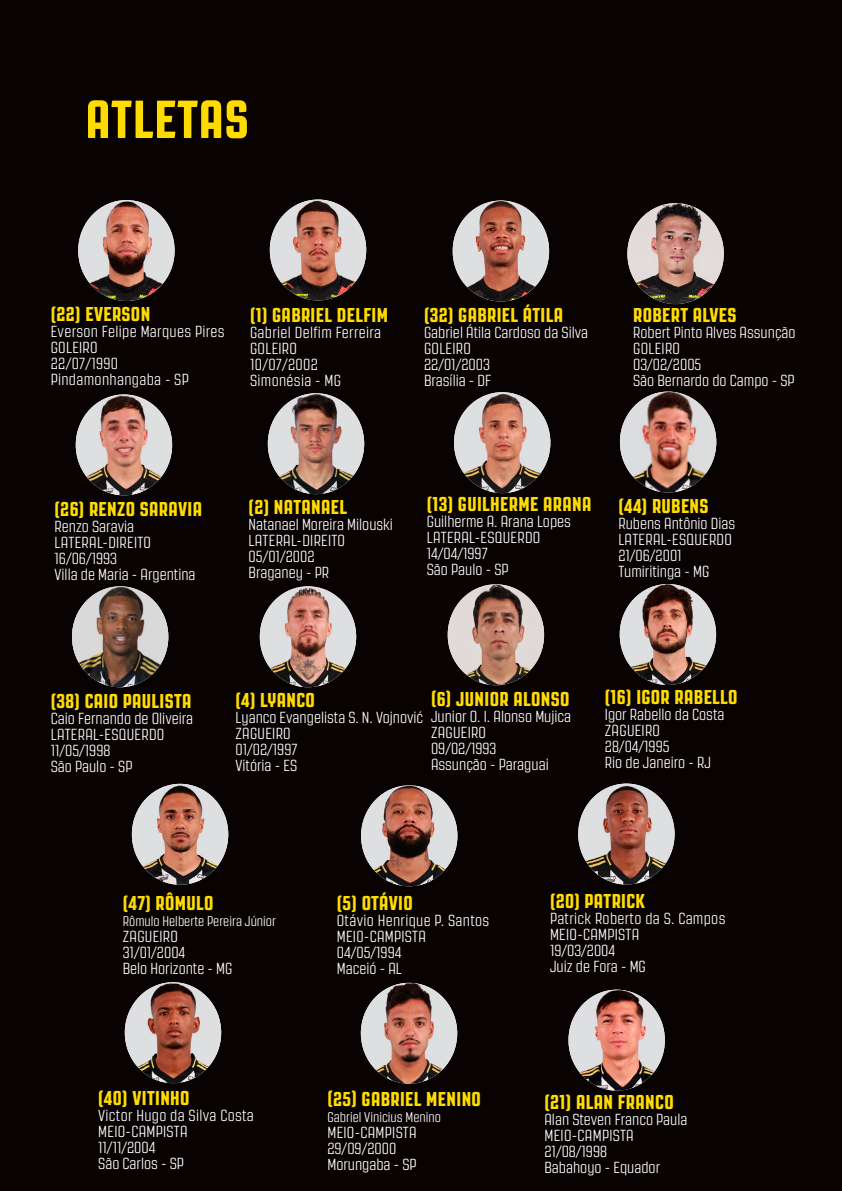
<style>
.page{position:relative;width:842px;height:1191px;background:#080302}
.page>*{position:absolute;margin:0;border:0;box-sizing:border-box;transform-origin:0 0}
.t1{font:800 53.4px "Revolution Gothic";letter-spacing:.02em;color:#ffdc01}
.t2{font:800 20px "Revolution Gothic";letter-spacing:.02em;color:#ffdc01}
.t3{font:300 16px/16px "Revolution Gothic";color:#fff}
.t4{font:300 16px "Revolution Gothic";letter-spacing:.02em;color:#fff}
.t5{font:300 14px "Revolution Gothic";color:#fff}
</style>
<div class="page">
<img style="left:627px;top:203px;width:97px;height:101px">
<img style="left:620px;top:584px;width:96px;height:101px">
<img style="left:270px;top:199px;width:96px;height:101px">
<img style="left:78px;top:200px;width:97px;height:101px">
<img style="left:454px;top:392px;width:96px;height:101px">
<img style="left:620px;top:391px;width:96px;height:101px">
<img style="left:125px;top:982px;width:96px;height:101px">
<img style="left:76px;top:394px;width:96px;height:101px">
<img style="left:361px;top:983px;width:96px;height:100px">
<img style="left:453px;top:200px;width:96px;height:101px">
<img style="left:132px;top:784px;width:96px;height:100px">
<img style="left:260px;top:586px;width:96px;height:101px">
<img style="left:448px;top:584px;width:96px;height:101px">
<img style="left:578px;top:783px;width:97px;height:101px">
<img style="left:268px;top:393px;width:96px;height:101px">
<img style="left:361px;top:785px;width:96px;height:101px">
<img style="left:568px;top:989px;width:97px;height:101px">
<img style="left:72px;top:586px;width:96px;height:101px">
<p class="t1" style="left:86px;top:90px;width:164px">ATLETAS</p>
<p class="t2" style="left:51px;top:303px;width:101px">(22) EVERSON</p>
<p class="t4" style="left:51px;top:323px;width:175px">Everson Felipe Marques Pires</p>
<p class="t4" style="left:51px;top:339px;width:48px">GOLEIRO</p>
<p class="t3" style="left:51px;top:355px;width:69px">22/07/1990</p>
<p class="t4" style="left:51px;top:371px;width:139px">Pindamonhangaba - SP</p>
<p class="t2" style="left:250px;top:304px;width:139px">(1) GABRIEL DELFIM</p>
<p class="t4" style="left:250px;top:324px;width:133px">Gabriel Delfim Ferreira</p>
<p class="t4" style="left:250px;top:340px;width:48px">GOLEIRO</p>
<p class="t3" style="left:250px;top:356px;width:69px">10/07/2002</p>
<p class="t4" style="left:250px;top:372px;width:92px">Simonésia - MG</p>
<p class="t2" style="left:424px;top:304px;width:141px">(32) GABRIEL ÁTILA</p>
<p class="t3" style="left:424px;top:324px;width:166px">Gabriel Átila Cardoso da Silva</p>
<p class="t4" style="left:424px;top:340px;width:48px">GOLEIRO</p>
<p class="t3" style="left:424px;top:356px;width:67px">22/01/2003</p>
<p class="t3" style="left:424px;top:372px;width:69px">Brasília - DF</p>
<p class="t2" style="left:633px;top:304px;width:105px">ROBERT ALVES</p>
<p class="t3" style="left:633px;top:325px;width:164px">Robert Pinto Alves Assunção<br>GOLEIRO</p>
<p class="t3" style="left:633px;top:357px;width:70px">03/02/2005</p>
<p class="t3" style="left:633px;top:373px;width:163px">São Bernardo do Campo - SP</p>
<p class="t2" style="left:55px;top:498px;width:149px">(26) RENZO SARAVIA</p>
<p class="t3" style="left:55px;top:518px;width:81px">Renzo Saravia</p>
<p class="t4" style="left:55px;top:533px;width:98px">LATERAL-DIREITO</p>
<p class="t3" style="left:55px;top:550px;width:64px">16/06/1993</p>
<p class="t3" style="left:55px;top:566px;width:143px">Villa de Maria - Argentina</p>
<p class="t2" style="left:249px;top:496px;width:100px">(2) NATANAEL</p>
<p class="t3" style="left:249px;top:517px;width:146px">Natanael Moreira Milouski</p>
<p class="t4" style="left:249px;top:532px;width:98px">LATERAL-DIREITO</p>
<p class="t3" style="left:249px;top:549px;width:67px">05/01/2002</p>
<p class="t3" style="left:249px;top:565px;width:82px">Braganey - PR</p>
<p class="t2" style="left:427px;top:493px;width:166px">(13) GUILHERME ARANA</p>
<p class="t3" style="left:427px;top:514px;width:146px">Guilherme A. Arana Lopes</p>
<p class="t4" style="left:427px;top:529px;width:115px">LATERAL-ESQUERDO</p>
<p class="t3" style="left:427px;top:546px;width:62px">14/04/1997</p>
<p class="t3" style="left:427px;top:562px;width:83px">São Paulo - SP</p>
<p class="t2" style="left:618px;top:495px;width:92px">(44) RUBENS</p>
<p class="t3" style="left:618px;top:515px;width:118px">Rubens Antônio Dias</p>
<p class="t4" style="left:618px;top:531px;width:115px">LATERAL-ESQUERDO</p>
<p class="t3" style="left:618px;top:547px;width:65px">21/06/2001</p>
<p class="t3" style="left:618px;top:563px;width:92px">Tumiritinga - MG</p>
<p class="t2" style="left:51px;top:689px;width:142px">(38) CAIO PAULISTA</p>
<p class="t3" style="left:51px;top:710px;width:144px">Caio Fernando de Oliveira</p>
<p class="t4" style="left:51px;top:725px;width:115px">LATERAL-ESQUERDO</p>
<p class="t3" style="left:51px;top:742px;width:61px">11/05/1998</p>
<p class="t3" style="left:51px;top:758px;width:83px">São Paulo - SP</p>
<p class="t2" style="left:236px;top:689px;width:81px">(4) LYANCO</p>
<p class="t3" style="left:236px;top:709px;width:189px">Lyanco Evangelista S. N. Vojnović</p>
<p class="t4" style="left:236px;top:724px;width:57px">ZAGUEIRO</p>
<p class="t3" style="left:236px;top:741px;width:63px">01/02/1997</p>
<p class="t3" style="left:236px;top:757px;width:63px">Vitória - ES</p>
<p class="t2" style="left:431px;top:688px;width:140px">(6) JUNIOR ALONSO</p>
<p class="t3" style="left:431px;top:708px;width:142px">Junior O. I. Alonso Mujica</p>
<p class="t4" style="left:431px;top:724px;width:57px">ZAGUEIRO</p>
<p class="t3" style="left:431px;top:740px;width:67px">09/02/1993</p>
<p class="t3" style="left:431px;top:756px;width:119px">Assunção - Paraguai</p>
<p class="t2" style="left:605px;top:686px;width:134px">(16) IGOR RABELLO</p>
<p class="t3" style="left:605px;top:707px;width:121px">Igor Rabello da Costa</p>
<p class="t4" style="left:605px;top:722px;width:57px">ZAGUEIRO</p>
<p class="t3" style="left:605px;top:739px;width:66px">28/04/1995</p>
<p class="t3" style="left:605px;top:755px;width:108px">Rio de Janeiro - RJ</p>
<p class="t2" style="left:123px;top:892px;width:92px">(47) RÔMULO</p>
<p class="t5" style="left:123px;top:914px;width:155px">Rômulo Helberte Pereira Júnior</p>
<p class="t4" style="left:123px;top:928px;width:57px">ZAGUEIRO</p>
<p class="t3" style="left:123px;top:945px;width:64px">31/01/2004</p>
<p class="t3" style="left:123px;top:961px;width:111px">Belo Horizonte - MG</p>
<p class="t2" style="left:98px;top:1087px;width:93px">(40) VITINHO</p>
<p class="t4" style="left:98px;top:1107px;width:157px">Victor Hugo da Silva Costa</p>
<p class="t4" style="left:98px;top:1123px;width:91px">MEIO-CAMPISTA</p>
<p class="t3" style="left:98px;top:1139px;width:59px">11/11/2004</p>
<p class="t3" style="left:98px;top:1155px;width:87px">São Carlos - SP</p>
<p class="t2" style="left:337px;top:892px;width:77px">(5) OTÁVIO</p>
<p class="t4" style="left:337px;top:912px;width:154px">Otávio Henrique P. Santos</p>
<p class="t4" style="left:337px;top:928px;width:90px">MEI0-CAMPISTA</p>
<p class="t3" style="left:337px;top:944px;width:66px">04/05/1994</p>
<p class="t3" style="left:337px;top:960px;width:66px">Maceió - AL</p>
<p class="t2" style="left:327px;top:1088px;width:155px">(25) GABRIEL MENINO</p>
<p class="t5" style="left:327px;top:1109px;width:115px">Gabriel Vinicius Menino</p>
<p class="t4" style="left:327px;top:1124px;width:91px">MEIO-CAMPISTA</p>
<p class="t3" style="left:327px;top:1140px;width:70px">29/09/2000</p>
<p class="t3" style="left:327px;top:1156px;width:91px">Morungaba - SP</p>
<p class="t2" style="left:550px;top:890px;width:97px">(20) PATRICK</p>
<p class="t4" style="left:550px;top:910px;width:177px">Patrick Roberto da S. Campos</p>
<p class="t4" style="left:550px;top:926px;width:91px">MEIO-CAMPISTA</p>
<p class="t3" style="left:550px;top:943px;width:67px">19/03/2004</p>
<p class="t3" style="left:550px;top:959px;width:97px">Juiz de Fora - MG</p>
<p class="t2" style="left:544px;top:1091px;width:131px">(21) ALAN FRANCO</p>
<p class="t3" style="left:544px;top:1111px;width:144px">Alan Steven Franco Paula</p>
<p class="t4" style="left:544px;top:1127px;width:91px">MEIO-CAMPISTA</p>
<p class="t3" style="left:544px;top:1143px;width:64px">21/08/1998</p>
<p class="t3" style="left:544px;top:1159px;width:117px">Babahoyo - Equador</p>
</div>
